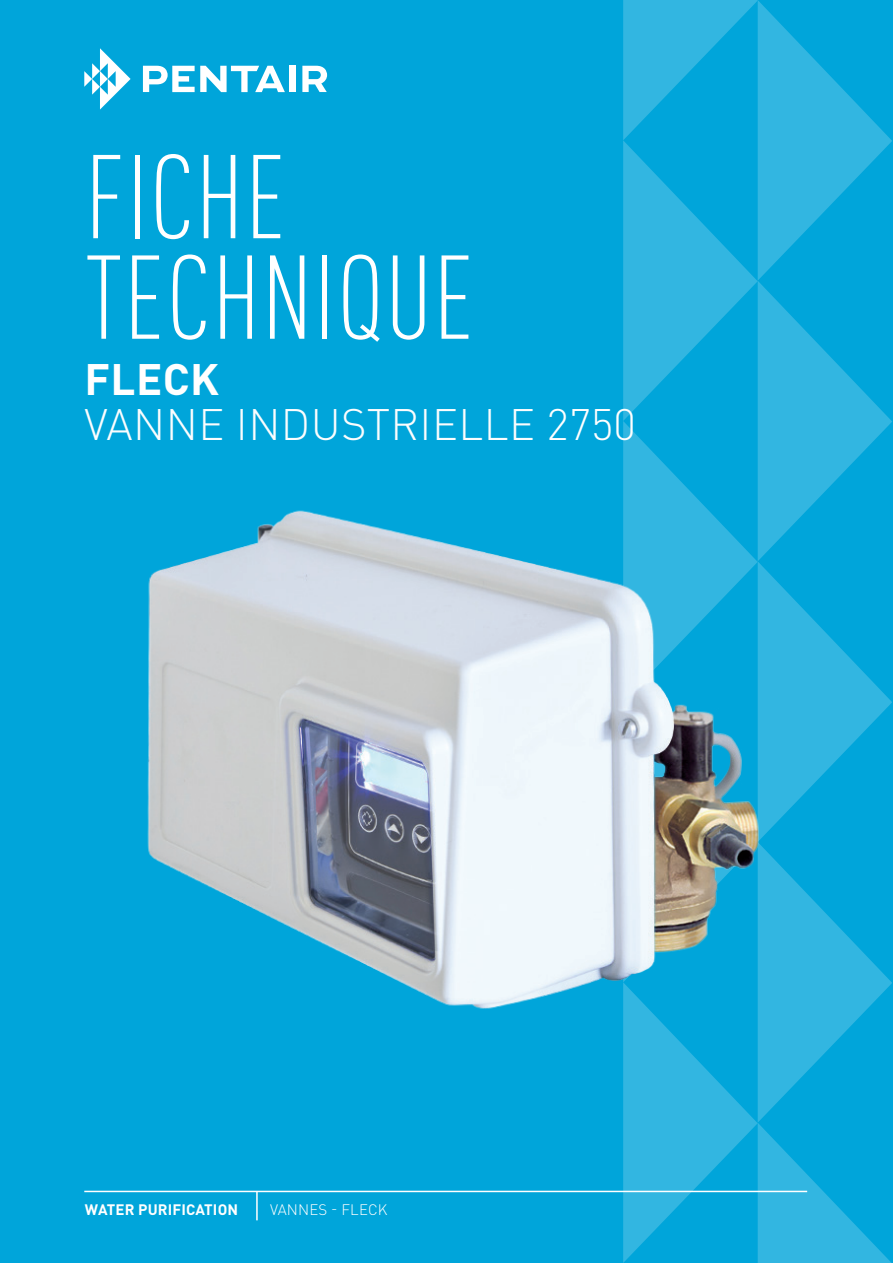
<style>
.page{position:relative;width:893px;height:1263px;background:#00a5da}
.page>*{position:absolute;margin:0;border:0;box-sizing:border-box;transform-origin:0 0}
.t1{font:300 condensed 117px/100.5px "DIN Pro";letter-spacing:.01em;color:#fff}
.t2{font:300 43.5px/45px "DIN Pro";letter-spacing:.01em;color:#fbfdfe}
.t3{font:700 15px "DIN Pro";letter-spacing:.01em;color:#fff}
.t4{font:300 15px "DIN Pro";letter-spacing:.01em;color:#fff}
.s1{font-weight:700;color:#fff}
.s2{color:#fff}
</style>
<div class="page">
<svg style="left:84px;top:48px;width:47px;height:62px"></svg>
<svg style="left:143px;top:66px;width:142px;height:26px"></svg>
<div style="left:289px;top:66px;width:6px;height:26px;background:#fff"></div>
<svg style="left:302px;top:66px;width:25px;height:26px"></svg>
<svg style="left:623px;top:0;width:269px;height:1263px"></svg>
<hr style="left:84px;top:1191px;width:723px;height:1px;background:#fff">
<hr style="left:256px;top:1191px;width:2px;height:29px;background:#fff">
<img style="left:147px;top:496px;width:644px;height:534px">
<h1 class="t1" style="left:85px;top:140px;width:391px">FICHE<br>TECHNIQUE</h1>
<p class="t2" style="left:85px;top:353px;width:553px"><span class="s1">FLECK<br></span>VANNE INDUSTRIELLE <span class="s2">2750</span></p>
<p class="t3" style="left:85px;top:1197px;width:155px">WATER PURIFICATION</p>
<p class="t4" style="left:270px;top:1198px;width:119px">VANNES - FLECK</p>
</div>
